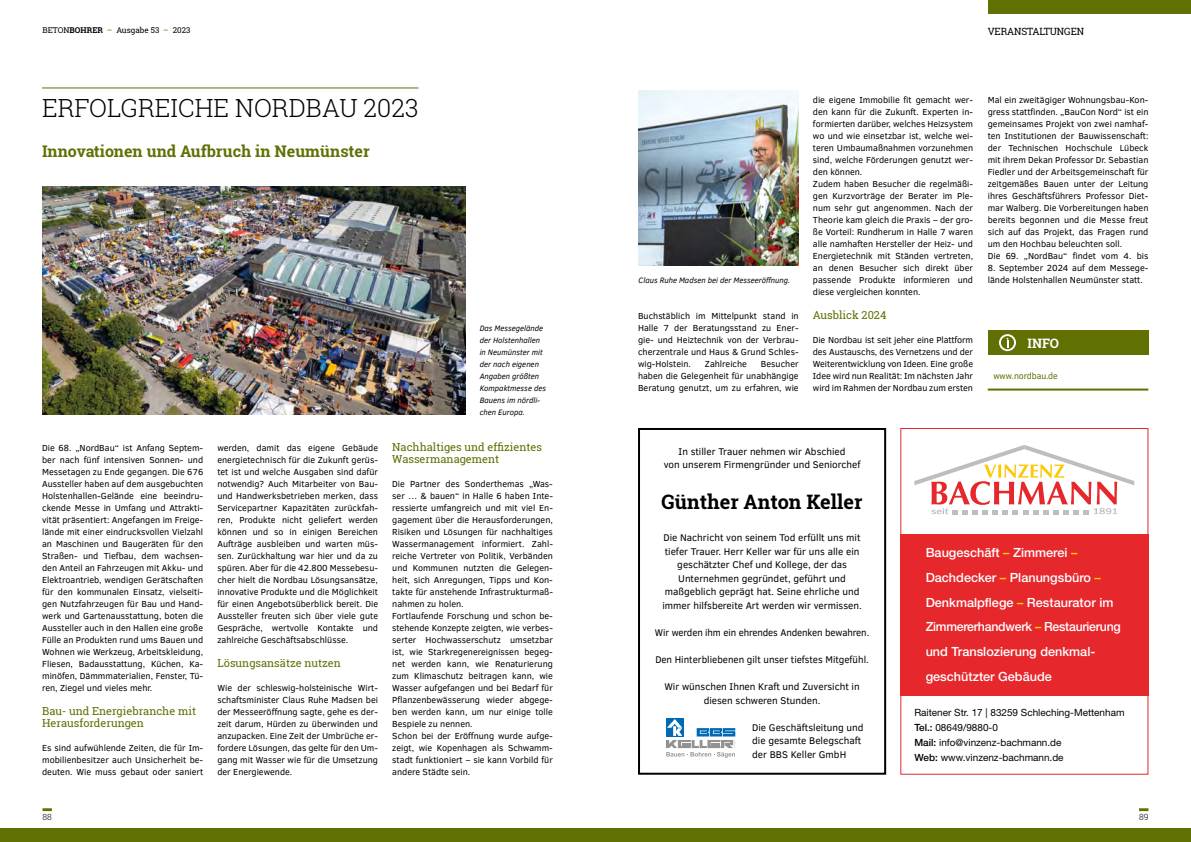
<style>
.page{position:relative;width:1191px;height:842px;background:#fff}
.page>*{position:absolute;margin:0;border:0;box-sizing:border-box;transform-origin:0 0}
.t1{font:300 25px "Roboto Slab";color:#000}
.t2{font:700 19.9px "Roboto Slab";color:#000}
.t3{font:700 16px "Roboto Slab";color:#616f03}
.t4{font:700 13px "Roboto Slab";color:#fff}
.t5{font:500 12.7px/24.8px "Helvetica Neue LT Std";color:#fff}
.t6{font:11px/12px "Roboto Slab";color:#616f03}
.t7{font:10px "Roboto Slab";letter-spacing:-.01em;color:#000}
.t8{font:9.9px/13.5px "Clear Sans";color:#000;text-align:center}
.t9{font:9.9px/14.9px "Helvetica Neue LT Std";color:#000}
.t10{font:9px/12px "Clear Sans";color:#000;text-align:justify}
.t11{font:9px "Clear Sans";letter-spacing:-.01em;color:#616f03}
.t12{font:300 8.5px "Roboto Slab";color:#000}
.t13{font:italic 8px/12px "Clear Sans";color:#000}
.t14{font:8px "Roboto Slab";color:#000}
.s1{font-weight:700}
.s2{color:#616f03}
.s3{color:#fc0}
.s4{font-weight:500}
</style>
<div class="page">
<div style="left:0;top:828px;width:1191px;height:14px;background:#616f03"></div>
<div style="left:987px;top:0;width:204px;height:14px;background:#616f03"></div>
<svg style="left:43px;top:808px;width:9px;height:3px"></svg>
<svg style="left:1139px;top:808px;width:9px;height:3px"></svg>
<hr style="left:42px;top:87px;width:376px;height:1px;background:#616f03">
<img style="left:42px;top:187px;width:424px;height:228px">
<div style="left:987px;top:331px;width:161px;height:24px;background:#616f03"></div>
<svg style="left:999px;top:334px;width:17px;height:17px"></svg>
<img style="left:638px;top:91px;width:161px;height:174px">
<div style="left:900px;top:534px;width:248px;height:161px;background:#e6272c"></div>
<div style="left:900px;top:428px;width:248px;height:347px;border:1px solid #e6272c"></div>
<svg style="left:914px;top:445px;width:220px;height:69px"></svg>
<div style="left:638px;top:428px;width:248px;height:347px;border:2px solid #000"></div>
<div style="left:666px;top:718px;width:17px;height:18px;background:#0069b4"></div>
<svg style="left:666px;top:719px;width:69px;height:39px"></svg>
<hr style="left:987px;top:389px;width:161px;height:2px;background:#616f03">
<p class="t14" style="left:43px;top:25px;width:149px">BETON<span class="s1">BOHRER</span> <span class="s2">–</span> Ausgabe 53 <span class="s2">–</span> 2023</p>
<p class="t7" style="left:987px;top:25px;width:98px">VERANSTALTUNGEN</p>
<h1 class="t1" style="left:42px;top:91px;width:378px">ERFOLGREICHE NORDBAU 2023</h1>
<h3 class="t3" style="left:42px;top:140px;width:329px">Innovationen und Aufbruch in Neumünster</h3>
<p class="t13" style="left:480px;top:322px;width:68px">Das Messegelände der Holstenhallen in Neumünster mit der nach eigenen<br>Angaben größten<br>Kompaktmesse des<br>Bauens im nördli&shy;chen Europa.</p>
<p class="t10" style="left:42px;top:441px;width:163px">Die 68. „NordBau“ ist Anfang Septem&shy;ber nach fünf intensiven Sonnen- und Messetagen zu Ende gegangen. Die 676<br>Aussteller haben auf dem ausgebuchten Holstenhallen-Gelände eine beeindru&shy;ckende Messe in Umfang und Attrakti&shy;vität präsentiert: Angefangen im Freige&shy;lände mit einer eindrucksvollen Vielzahl an Maschinen und Baugeräten für den Straßen- und Tiefbau, dem wachsen&shy;den Anteil an Fahrzeugen mit Akku- und Elektroantrieb, wendigen Gerätschaften für den kommunalen Einsatz, vielseiti&shy;gen Nutzfahrzeugen für Bau und Hand&shy;werk und Gartenausstattung, boten die Aussteller auch in den Hallen eine große Fülle an Produkten rund ums Bauen und Wohnen wie Werkzeug, Arbeitskleidung, Fliesen, Badausstattung, Küchen, Ka&shy;minöfen, Dämmmaterialien, Fenster, Tü&shy;ren, Ziegel und vieles mehr.</p>
<p class="t6" style="left:42px;top:705px;width:155px">Bau- und Energiebranche mit<br>Herausforderungen</p>
<p class="t10" style="left:42px;top:741px;width:163px">Es sind aufwühlende Zeiten, die für Im&shy;mobilienbesitzer auch Unsicherheit be&shy;deuten. Wie muss gebaut oder saniert</p>
<p class="t10" style="left:217px;top:441px;width:162px">werden, damit das eigene Gebäude energietechnisch für die Zukunft gerüs&shy;tet ist und welche Ausgaben sind dafür notwendig? Auch Mitarbeiter von Bau&shy;und Handwerksbetrieben merken, dass Servicepartner Kapazitäten zurückfah&shy;ren, Produkte nicht geliefert werden können und so in einigen Bereichen Aufträge ausbleiben und warten müs&shy;sen. Zurückhaltung war hier und da zu spüren. Aber für die 42.800 Messebesu&shy;cher hielt die Nordbau Lösungsansätze, innovative Produkte und die Möglichkeit für einen Angebotsüberblick bereit. Die Aussteller freuten sich über viele gute Gespräche, wertvolle Kontakte und zahlreiche Geschäftsabschlüsse.</p>
<p class="t6" style="left:217px;top:657px;width:125px">Lösungsansätze nutzen</p>
<p class="t10" style="left:217px;top:681px;width:162px">Wie der schleswig-holsteinische Wirt&shy;schaftsminister Claus Ruhe Madsen bei der Messeeröffnung sagte, gehe es der&shy;zeit darum, Hürden zu überwinden und anzupacken. Eine Zeit der Umbrüche er&shy;fordere Lösungen, das gelte für den Um&shy;gang mit Wasser wie für die Umsetzung der Energiewende.</p>
<p class="t6" style="left:392px;top:441px;width:151px">Nachhaltiges und effizientes<br>Wassermanagement</p>
<p class="t10" style="left:392px;top:477px;width:162px;text-align:left">Die Partner des Sonderthemas „Was&shy;ser … &amp; bauen“ in Halle 6 haben Inte&shy;ressierte umfangreich und mit viel En&shy;gagement über die Herausforderungen, Risiken und Lösungen für nachhaltiges Wassermanagement informiert. Zahl&shy;reiche Vertreter von Politik, Verbänden und Kommunen nutzten die Gelegen&shy;heit, sich Anregungen, Tipps und Kon&shy;takte für anstehende Infrastrukturmaß&shy;nahmen zu holen.<br>Fortlaufende Forschung und schon be&shy;stehende Konzepte zeigten, wie verbes&shy;serter Hochwasserschutz umsetzbar ist, wie Starkregenereignissen begeg&shy;net werden kann, wie Renaturierung zum Klimaschutz beitragen kann, wie Wasser aufgefangen und bei Bedarf für Pflanzenbewässerung wieder abgege&shy;ben werden kann, um nur einige tolle Bespiele zu nennen.<br>Schon bei der Eröffnung wurde aufge&shy;zeigt, wie Kopenhagen als Schwamm&shy;stadt funktioniert – sie kann Vorbild für andere Städte sein.</p>
<p class="t10" style="left:813px;top:93px;width:162px;text-align:left">die eigene Immobilie fit gemacht wer&shy;den kann für die Zukunft. Experten in&shy;formierten darüber, welches Heizsystem wo und wie einsetzbar ist, welche wei&shy;teren Umbaumaßnahmen vorzunehmen sind, welche Förderungen genutzt wer&shy;den können.<br>Zudem haben Besucher die regelmäßi&shy;gen Kurzvorträge der Berater im Ple&shy;num sehr gut angenommen. Nach der Theorie kam gleich die Praxis – der gro&shy;ße Vorteil: Rundherum in Halle 7 waren alle namhaften Hersteller der Heiz- und Energietechnik mit Ständen vertreten, an denen Besucher sich direkt über passende Produkte informieren und diese vergleichen konnten.</p>
<p class="t6" style="left:813px;top:309px;width:75px">Ausblick 2024</p>
<p class="t10" style="left:813px;top:333px;width:162px">Die Nordbau ist seit jeher eine Plattform des Austauschs, des Vernetzens und der Weiterentwicklung von Ideen. Eine große Idee wird nun Realität: Im nächsten Jahr wird im Rahmen der Nordbau zum ersten</p>
<p class="t10" style="left:987px;top:93px;width:162px;text-align:left">Mal ein zweitägiger Wohnungsbau-Kon&shy;gress stattfinden. „BauCon Nord“ ist ein gemeinsames Projekt von zwei namhaf&shy;ten Institutionen der Bauwissenschaft: der Technischen Hochschule Lübeck mit ihrem Dekan Professor Dr. Sebastian Fiedler und der Arbeitsgemeinschaft für zeitgemäßes Bauen unter der Leitung ihres Geschäftsführers Professor Diet&shy;mar Walberg. Die Vorbereitungen haben bereits begonnen und die Messe freut sich auf das Projekt, das Fragen rund um den Hochbau beleuchten soll.<br>Die 69. „NordBau“ findet vom 4. bis</p>
<p class="t10" style="left:987px;top:261px;width:162px">8. September 2024 auf dem Messege-</p>
<p class="t13" style="left:638px;top:274px;width:153px">Claus Ruhe Madsen bei der Messeeröffnung.</p>
<p class="t10" style="left:987px;top:273px;width:157px">lände Holstenhallen Neumünster statt.</p>
<p class="t10" style="left:638px;top:309px;width:162px">Buchstäblich im Mittelpunkt stand in Halle 7 der Beratungsstand zu Ener&shy;gie- und Heiztechnik von der Verbrau&shy;cherzentrale und Haus &amp; Grund Schles&shy;wig-Holstein.</p>
<h3 class="t4" style="left:1027px;top:334px;width:33px">INFO</h3>
<p class="t10" style="left:638px;top:357px;width:162px;text-indent:123px">Besucher haben die Gelegenheit für unabhängige Beratung genutzt, um zu erfahren, wie</p>
<p class="t10" style="left:705px;top:357px;width:44px">Zahlreiche</p>
<p class="t11" style="left:993px;top:370px;width:66px">www.nordbau.de</p>
<p class="t8" style="left:664px;top:445px;width:198px">In stiller Trauer nehmen wir Abschied<br>von unserem Firmengründer und Seniorchef</p>
<h2 class="t2" style="left:661px;top:488px;width:202px">Günther Anton Keller</h2>
<p class="t8" style="left:662px;top:531px;width:201px">Die Nachricht von seinem Tod erfüllt uns mit tiefer Trauer. Herr Keller war für uns alle ein geschätzter Chef und Kollege, der das Unternehmen gegründet, geführt und maßgeblich geprägt hat. Seine ehrliche und immer hilfsbereite Art werden wir vermissen.</p>
<p class="t8" style="left:655px;top:626px;width:216px">Wir werden ihm ein ehrendes Andenken bewahren.</p>
<p class="t8" style="left:655px;top:653px;width:215px">Den Hinterbliebenen gilt unser tiefstes Mitgefühl.</p>
<p class="t8" style="left:664px;top:680px;width:197px">Wir wünschen Ihnen Kraft und Zuversicht in diesen schweren Stunden.</p>
<p class="t8" style="left:752px;top:720px;width:113px;text-align:left">Die Geschäftsleitung und die gesamte Belegschaft der BBS Keller GmbH</p>
<h3 class="t5" style="left:925px;top:540px;width:197px">Baugeschäft <span class="s3">–</span> Zimmerei <span class="s3">–<br></span>Dachdecker <span class="s3">–</span> Planungsbüro <span class="s3">–<br></span>Denkmalpflege <span class="s3">–</span> Restaurator im<br>Zimmererhandwerk <span class="s3">–</span> Restaurierung und Translozierung denkmal&shy;geschützter Gebäude</h3>
<p class="t9" style="left:914px;top:705px;width:211px">Raitener Str. 17 | 83259 Schleching-Mettenham <span class="s4">Tel.:</span> 08649/9880-0<br><span class="s4">Mail:</span> info@vinzenz-bachmann.de<br><span class="s4">Web:</span> www.vinzenz-bachmann.de</p>
<p class="t12" style="left:43px;top:811px;width:11px">88</p>
<p class="t12" style="left:1139px;top:811px;width:11px">89</p>
</div>
